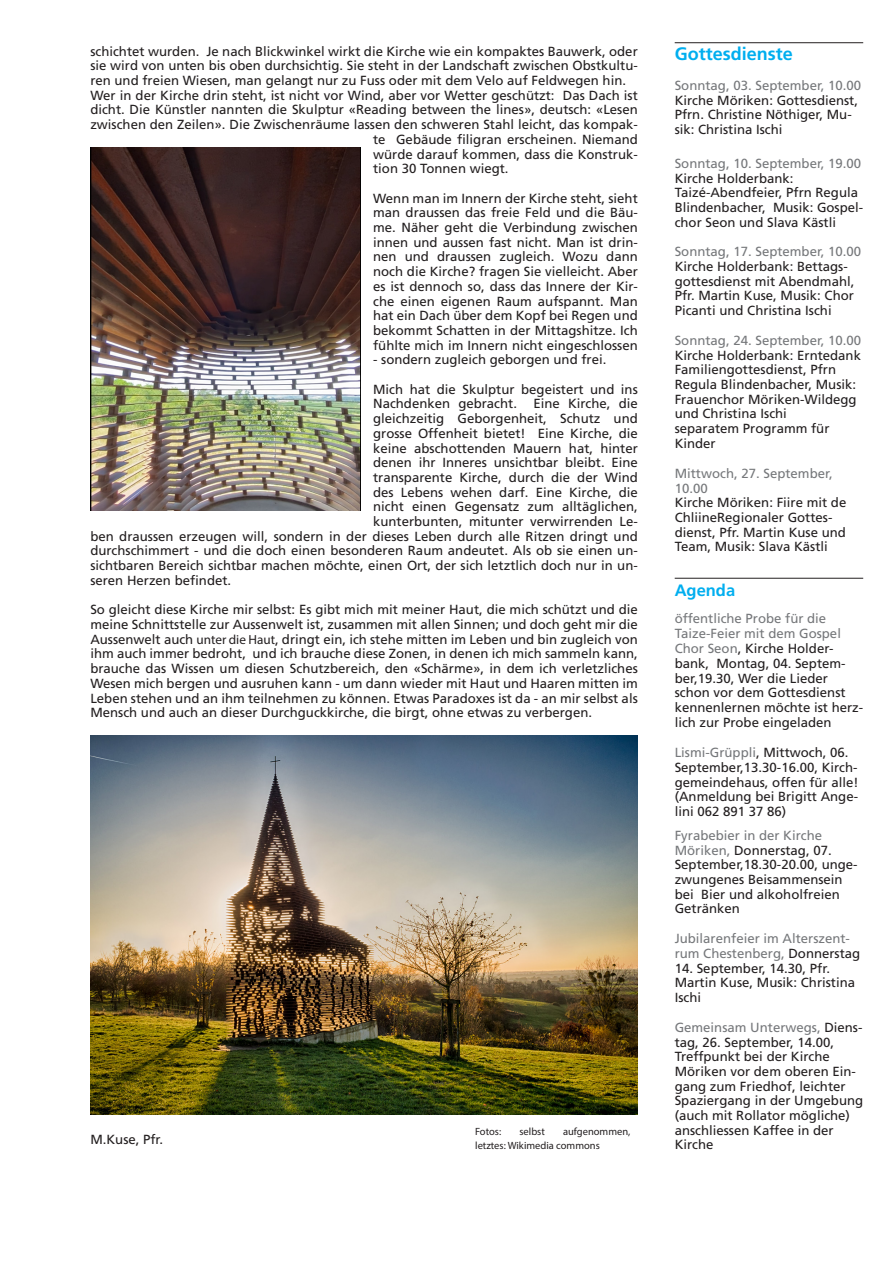
<style>
.page{position:relative;width:893px;height:1263px;background:#fff}
.page>*{position:absolute;margin:0;border:0;box-sizing:border-box;transform-origin:0 0}
.Haupttitel_farbig{font:18px "Frutiger LT 65 Bd";color:#00aeef}
.Haupttitel_farbig-2{font:16.5px "Frutiger LT 65 Bd";color:#00aeef}
.Grundtext{font:13.2px/14.7px "Frutiger LT Std";color:#231f20;text-align:justify}
.Untertitel{font:13.2px/14.7px "Frutiger LT Std";color:#231f20}
.Spalte_rechts{font:13.2px/14.7px "Frutiger LT Std";color:#231f20}
.Spalte_rechts-2{font:13.2px/15px "Frutiger LT Std";color:#76787b}
.Haupttitel_farbig-3{font:13.2px/14.7px "Frutiger LT Std";color:#231f20}
.Untertitel-2{font:13.2px/15px "Frutiger LT Std";color:#76787b}
.Bildunterschrift{font:10.5px/14.7px "Myriad Pro";color:#231f20}
.s1{font-family:"Myriad Pro"}
.s2{color:#76787b}
.s3{color:#231f20}
</style>
<div class="page">
<hr style="left:675px;top:42px;width:188px;height:1px;background:#231f20">
<hr style="left:675px;top:578px;width:188px;height:1px;background:#231f20">
<img style="left:90px;top:148px;width:270px;height:362px">
<img style="left:90px;top:736px;width:548px;height:378px">
<p class="Grundtext" style="left:90px;top:44px;width:549px">schichtet wurden. Je nach Blickwinkel wirkt die Kirche wie ein kompaktes Bauwerk, oder sie wird von unten bis oben durchsichtig. Sie steht in der Landschaft zwischen Obstkultu&shy;ren und freien Wiesen, man gelangt nur zu Fuss oder mit dem Velo auf Feldwegen hin.</p>
<p class="Grundtext" style="left:90px;top:88px;width:549px">Wer in der Kirche drin steht, ist nicht vor Wind, aber vor Wetter geschützt: Das Dach ist</p>
<p class="Grundtext" style="left:90px;top:103px;width:549px">dicht. Die Künstler nannten die Skulptur «Reading between the lines», deutsch: «Lesen</p>
<p class="Grundtext" style="left:90px;top:117px;width:549px">zwischen den Zeilen». Die Zwischenräume lassen den schweren Stahl leicht, das kompak-</p>
<p class="Grundtext" style="left:373px;top:132px;width:266px">te Gebäude filigran erscheinen. Niemand</p>
<p class="Grundtext" style="left:373px;top:147px;width:266px">würde darauf kommen, dass die Konstruk-</p>
<p class="Grundtext" style="left:373px;top:161px;width:137px">tion 30 Tonnen wiegt.</p>
<p class="Grundtext" style="left:373px;top:191px;width:266px">Wenn man im Innern der Kirche steht, sieht man draussen das freie Feld und die Bäu&shy;me. Näher geht die Verbindung zwischen innen und aussen fast nicht. Man ist drin&shy;nen und draussen zugleich. Wozu dann noch die Kirche? fragen Sie vielleicht. Aber es ist dennoch so, dass das Innere der Kir&shy;che einen eigenen Raum aufspannt. Man hat ein Dach über dem Kopf bei Regen und bekommt Schatten in der Mittagshitze. Ich fühlte mich im Innern nicht eingeschlossen</p>
<p class="Grundtext" style="left:373px;top:352px;width:235px">- sondern zugleich geborgen und frei.</p>
<p class="Grundtext" style="left:373px;top:382px;width:266px">Mich hat die Skulptur begeistert und ins</p>
<p class="Grundtext" style="left:373px;top:397px;width:266px">Nachdenken gebracht. Eine Kirche, die</p>
<p class="Grundtext" style="left:373px;top:411px;width:266px">gleichzeitig Geborgenheit, Schutz und</p>
<p class="Grundtext" style="left:373px;top:426px;width:266px">grosse Offenheit bietet! Eine Kirche, die</p>
<p class="Grundtext" style="left:373px;top:441px;width:266px">keine abschottenden Mauern hat, hinter</p>
<p class="Grundtext" style="left:373px;top:455px;width:266px">denen ihr Inneres unsichtbar bleibt. Eine</p>
<p class="Grundtext" style="left:373px;top:470px;width:266px">transparente Kirche, durch die der Wind</p>
<p class="Grundtext" style="left:373px;top:485px;width:266px">des Lebens wehen darf. Eine Kirche, die</p>
<p class="Grundtext" style="left:373px;top:499px;width:266px">nicht einen Gegensatz zum alltäglichen,</p>
<p class="Grundtext" style="left:373px;top:514px;width:266px">kunterbunten, mitunter verwirrenden Le-</p>
<p class="Grundtext" style="left:90px;top:529px;width:549px">ben draussen erzeugen will, sondern in der dieses Leben durch alle Ritzen dringt und</p>
<p class="Grundtext" style="left:90px;top:544px;width:549px">durchschimmert - und die doch einen besonderen Raum andeutet. Als ob sie einen un-</p>
<p class="Grundtext" style="left:90px;top:558px;width:549px">sichtbaren Bereich sichtbar machen möchte, einen Ort, der sich letztlich doch nur in un-</p>
<p class="Grundtext" style="left:90px;top:573px;width:142px">seren Herzen befindet.</p>
<p class="Grundtext" style="left:90px;top:602px;width:549px">So gleicht diese Kirche mir selbst: Es gibt mich mit meiner Haut, die mich schützt und die meine Schnittstelle zur Aussenwelt ist, zusammen mit allen Sinnen; und doch geht mir die Aussenwelt auch <span class="s1">unter die Haut</span>, dringt ein, ich stehe mitten im Leben und bin zugleich von ihm auch immer bedroht, und ich brauche diese Zonen, in denen ich mich sammeln kann, brauche das Wissen um diesen Schutzbereich, den «Schärme», in dem ich verletzliches Wesen mich bergen und ausruhen kann - um dann wieder mit Haut und Haaren mitten im Leben stehen und an ihm teilnehmen zu können. Etwas Paradoxes ist da - an mir selbst als Mensch und auch an dieser Durchguckkirche, die birgt, ohne etwas zu verbergen.</p>
<p class="Grundtext" style="left:90px;top:1132px;width:74px">M.Kuse, Pfr.</p>
<p class="Bildunterschrift" style="left:475px;top:1124px;width:157px;text-indent:88px">aufgenommen, letztes: Wikimedia commons</p>
<p class="Bildunterschrift" style="left:475px;top:1124px;width:28px">Fotos:</p>
<p class="Bildunterschrift" style="left:519px;top:1124px;width:27px">selbst</p>
<p class="Haupttitel_farbig" style="left:675px;top:43px;width:120px">Gottesdienste</p>
<p class="Haupttitel_farbig-3" style="left:675px;top:78px;width:188px"><span class="s2">Sonntag, 03. September, 10.00<br></span>Kirche Möriken: Gottesdienst,<br>Pfrn. Christine Nöthiger, Mu&shy;sik: Christina Ischi</p>
<p class="Spalte_rechts-2" style="left:675px;top:156px;width:188px">Sonntag, 10. September, 19.00</p>
<p class="Spalte_rechts" style="left:675px;top:171px;width:190px">Kirche Holderbank:<br>Taizé-Abendfeier, Pfrn Regula<br>Blindenbacher, Musik: Gospel&shy;chor Seon und Slava Kästli</p>
<p class="Spalte_rechts-2" style="left:675px;top:244px;width:188px">Sonntag, 17. September, 10.00</p>
<p class="Spalte_rechts" style="left:675px;top:259px;width:181px">Kirche Holderbank: Bettags&shy;gottesdienst mit Abendmahl,<br>Pfr. Martin Kuse, Musik: Chor<br>Picanti und Christina Ischi</p>
<p class="Spalte_rechts-2" style="left:675px;top:333px;width:188px">Sonntag, 24. September, 10.00</p>
<p class="Spalte_rechts" style="left:675px;top:348px;width:188px">Kirche Holderbank: Erntedank<br>Familiengottesdienst, Pfrn<br>Regula Blindenbacher, Musik:<br>Frauenchor Möriken-Wildegg und Christina Ischi<br>separatem Programm für<br>Kinder</p>
<p class="Spalte_rechts-2" style="left:675px;top:465px;width:159px">Mittwoch, 27. September,<br>10.00</p>
<p class="Spalte_rechts" style="left:675px;top:495px;width:173px">Kirche Möriken: Fiire mit de<br>ChliineRegionaler Gottes&shy;dienst, Pfr. Martin Kuse und<br>Team, Musik: Slava Kästli</p>
<p class="Haupttitel_farbig-2" style="left:675px;top:580px;width:62px">Agenda</p>
<p class="Untertitel" style="left:675px;top:611px;width:190px"><span class="s2">öffentliche Probe für die<br>Taize-Feier mit dem Gospel<br>Chor Seon</span>, Kirche Holder&shy;bank, Montag, 04. Septem&shy;ber,19.30, Wer die Lieder schon vor dem Gottesdienst kennenlernen möchte ist herz&shy;lich zur Probe eingeladen</p>
<p class="Untertitel" style="left:675px;top:745px;width:185px"><span class="s2">Lismi-Grüppli</span>, Mittwoch, 06.<br>September,13.30-16.00, Kirch&shy;gemeindehaus, offen für alle! (Anmeldung bei Brigitt Ange&shy;lini 062 891 37 86)</p>
<p class="Untertitel" style="left:675px;top:828px;width:184px"><span class="s2">Fyrabebier in der Kirche<br>Möriken,</span> Donnerstag, 07.<br>September,18.30-20.00, unge&shy;zwungenes Beisammensein bei Bier und alkoholfreien<br>Getränken</p>
<p class="Untertitel-2" style="left:675px;top:931px;width:187px">Jubilarenfeier im Alterszent&shy;rum Chestenberg, <span class="s3">Donnerstag</span></p>
<p class="Untertitel" style="left:675px;top:961px;width:182px">14. September, 14.30, Pfr.<br>Martin Kuse, Musik: Christina<br>Ischi</p>
<p class="Untertitel" style="left:675px;top:1020px;width:190px"><span class="s2">Gemeinsam Unterwegs,</span> Diens&shy;tag, 26. September, 14.00,<br>Treffpunkt bei der Kirche<br>Möriken vor dem oberen Ein&shy;gang zum Friedhof, leichter<br>Spaziergang in der Umgebung (auch mit Rollator mögliche) anschliessen Kaffee in der<br>Kirche</p>
</div>
